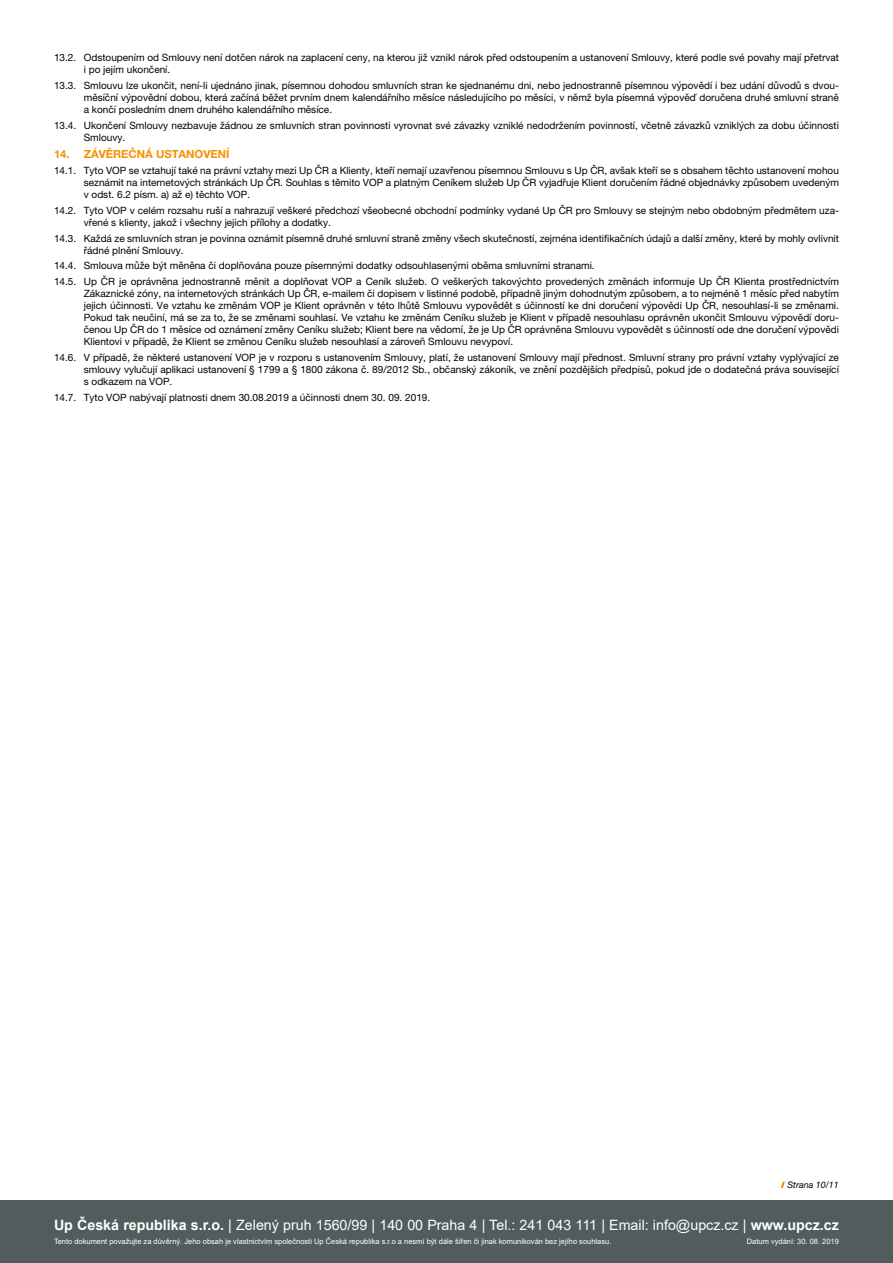
<style>
.page{position:relative;width:893px;height:1263px;background:#fff}
.page>*{position:absolute;margin:0;border:0;box-sizing:border-box;transform-origin:0 0}
.t1{font:14.25px "Arial";color:#fff}
.t2{font:700 11.25px "Helvetica Neue LT Pro";color:#f39200}
.t3{font:10.05px/12px "Helvetica Neue LT Pro";color:#000}
.t4{font:italic 9px "Helvetica Neue LT Pro";color:#000}
.t5{font:7.5px "Arial";color:#fff}
.s1{font-weight:700}
</style>
<div class="page">
<div style="left:0;top:1200px;width:892px;height:63px;background:#515d5c"></div>
<svg style="left:781px;top:1181px;width:4px;height:7px"></svg>
<p class="t3" style="left:84px;top:51px;width:757px;text-indent:-30px">13.2. Odstoupením od Smlouvy není dotčen nárok na zaplacení ceny, na kterou již vznikl nárok před odstoupením a ustanovení Smlouvy, které podle své povahy mají přetrvat i po jejím ukončení.</p>
<p class="t3" style="left:84px;top:79px;width:757px;text-align:justify;text-indent:-30px">13.3. Smlouvu lze ukončit, není-li ujednáno jinak, písemnou dohodou smluvních stran ke sjednanému dni, nebo jednostranně písemnou výpovědí i bez udání důvodů s dvou&shy;měsíční výpovědní dobou, která začíná běžet prvním dnem kalendářního měsíce následujícího po měsíci, v němž byla písemná výpověď doručena druhé smluvní straně a končí posledním dnem druhého kalendářního měsíce.</p>
<p class="t3" style="left:84px;top:119px;width:757px;text-indent:-30px">13.4. Ukončení Smlouvy nezbavuje žádnou ze smluvních stran povinnosti vyrovnat své závazky vzniklé nedodržením povinností, včetně závazků vzniklých za dobu účinnosti<br>Smlouvy.</p>
<p class="t2" style="left:54px;top:147px;width:177px">14. ZÁVĚREČNÁ USTANOVENÍ</p>
<p class="t3" style="left:84px;top:164px;width:757px;text-align:justify;text-indent:-30px">14.1. Tyto VOP se vztahují také na právní vztahy mezi Up ČR a Klienty, kteří nemají uzavřenou písemnou Smlouvu s Up ČR, avšak kteří se s obsahem těchto ustanovení mohou seznámit na internetových stránkách Up ČR. Souhlas s těmito VOP a platným Ceníkem služeb Up ČR vyjadřuje Klient doručením řádné objednávky způsobem uvedeným v odst. 6.2 písm. a) až e) těchto VOP.</p>
<p class="t3" style="left:84px;top:204px;width:757px;text-indent:-30px">14.2. Tyto VOP v celém rozsahu ruší a nahrazují veškeré předchozí všeobecné obchodní podmínky vydané Up ČR pro Smlouvy se stejným nebo obdobným předmětem uza&shy;vřené s klienty, jakož i všechny jejich přílohy a dodatky.</p>
<p class="t3" style="left:84px;top:232px;width:757px;text-indent:-30px">14.3. Každá ze smluvních stran je povinna oznámit písemně druhé smluvní straně změny všech skutečností, zejména identifikačních údajů a další změny, které by mohly ovlivnit řádné plnění Smlouvy.</p>
<p class="t3" style="left:54px;top:258px;width:786px;line-height:15.9px">14.4. Smlouva může být měněna či doplňována pouze písemnými dodatky odsouhlasenými oběma smluvními stranami.<br>14.5. Up ČR je oprávněna jednostranně měnit a doplňovat VOP a Ceník služeb. O veškerých takovýchto provedených změnách informuje Up ČR Klienta prostřednictvím</p>
<p class="t3" style="left:84px;top:287px;width:757px;text-align:justify">Zákaznické zóny, na internetových stránkách Up ČR, e-mailem či dopisem v listinné podobě, případně jiným dohodnutým způsobem, a to nejméně 1 měsíc před nabytím jejich účinnosti. Ve vztahu ke změnám VOP je Klient oprávněn v této lhůtě Smlouvu vypovědět s účinností ke dni doručení výpovědi Up ČR, nesouhlasí-li se změnami.<br>Pokud tak neučiní, má se za to, že se změnami souhlasí. Ve vztahu ke změnám Ceníku služeb je Klient v případě nesouhlasu oprávněn ukončit Smlouvu výpovědí doru&shy;čenou Up ČR do 1 měsíce od oznámení změny Ceníku služeb; Klient bere na vědomí, že je Up ČR oprávněna Smlouvu vypovědět s účinností ode dne doručení výpovědi Klientovi v případě, že Klient se změnou Ceníku služeb nesouhlasí a zároveň Smlouvu nevypoví.</p>
<p class="t3" style="left:84px;top:351px;width:757px;text-align:justify;text-indent:-30px">14.6. V případě, že některé ustanovení VOP je v rozporu s ustanovením Smlouvy, platí, že ustanovení Smlouvy mají přednost. Smluvní strany pro právní vztahy vyplývající ze smlouvy vylučují aplikaci ustanovení § 1799 a § 1800 zákona č. 89/2012 Sb., občanský zákoník, ve znění pozdějších předpisů, pokud jde o dodatečná práva související s odkazem na VOP.</p>
<p class="t3" style="left:54px;top:391px;width:378px">14.7. Tyto VOP nabývají platnosti dnem 30.08.2019 a účinnosti dnem 30. 09. 2019.</p>
<p class="t4" style="left:787px;top:1179px;width:53px">Strana 10/11</p>
<h1 class="t1" style="left:54px;top:1215px;width:786px"><span class="s1">Up Česká republika s.r.o.</span> | Zelený pruh 1560/99 | 140 00 Praha 4 | Tel.: 241 043 111 | Email: info@upcz.cz | <span class="s1">www.upcz.cz</span></h1>
<p class="t5" style="left:54px;top:1236px;width:559px">Tento dokument považujte za důvěrný. Jeho obsah je vlastnictvím společnosti Up Česká republika s.r.o a nesmí být dále šířen či jinak komunikován bez jejího souhlasu.</p>
<p class="t5" style="left:747px;top:1236px;width:94px">Datum vydání: 30. 08. 2019</p>
</div>
